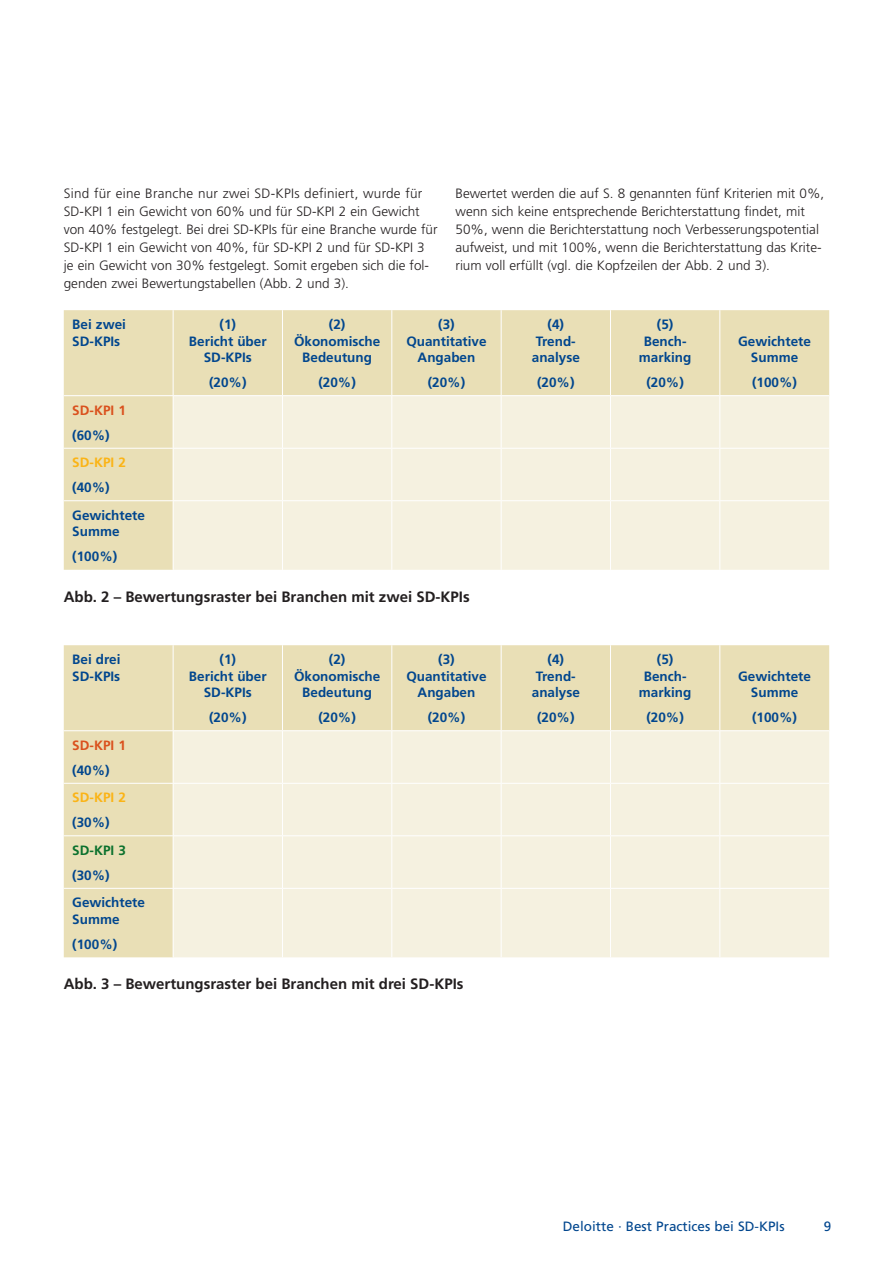
<style>
.page{position:relative;width:893px;height:1263px;background:#fff}
.page>*{position:absolute;margin:0;border:0;box-sizing:border-box;transform-origin:0 0}
.t1{font:700 15px "Frutiger";color:#231f20}
.t2{font:300 13.5px/18px "Frutiger";color:#231f20}
.t3{font:700 13.5px/16.5px "Frutiger";color:#01468e;text-align:center}
.t4{font:13.5px "Frutiger";color:#01468e}
.t5{font:700 13.5px "Frutiger";color:#da511d}
.t6{font:700 13.5px "Frutiger";color:#fbb416}
.t7{font:700 13.5px "Frutiger";color:#0b712d}
</style>
<div class="page">
<div style="left:64px;top:310px;width:765px;height:85px;background:#e9dfb6"></div>
<div style="left:64px;top:396px;width:109px;height:174px;background:#e9dfb6"></div>
<div style="left:174px;top:396px;width:655px;height:174px;background:#f5f1e0"></div>
<hr style="left:173px;top:310px;width:1px;height:85px;background:#fff">
<hr style="left:282px;top:310px;width:1px;height:85px;background:#fff">
<hr style="left:391px;top:310px;width:1px;height:85px;background:#fff">
<hr style="left:501px;top:310px;width:1px;height:85px;background:#fff">
<hr style="left:610px;top:310px;width:1px;height:85px;background:#fff">
<hr style="left:719px;top:310px;width:1px;height:85px;background:#fff">
<hr style="left:282px;top:396px;width:1px;height:52px;background:#fff">
<hr style="left:391px;top:396px;width:1px;height:52px;background:#fff">
<hr style="left:501px;top:396px;width:1px;height:52px;background:#fff">
<hr style="left:610px;top:396px;width:1px;height:52px;background:#fff">
<hr style="left:719px;top:396px;width:1px;height:52px;background:#fff">
<hr style="left:64px;top:448px;width:109px;height:1px;background:#fff">
<hr style="left:173px;top:448px;width:109px;height:1px;background:#fff">
<hr style="left:282px;top:448px;width:110px;height:1px;background:#fff">
<hr style="left:282px;top:449px;width:1px;height:51px;background:#fff">
<hr style="left:392px;top:448px;width:109px;height:1px;background:#fff">
<hr style="left:391px;top:449px;width:1px;height:51px;background:#fff">
<hr style="left:501px;top:448px;width:109px;height:1px;background:#fff">
<hr style="left:501px;top:449px;width:1px;height:51px;background:#fff">
<hr style="left:610px;top:448px;width:110px;height:1px;background:#fff">
<hr style="left:610px;top:449px;width:1px;height:51px;background:#fff">
<hr style="left:720px;top:448px;width:109px;height:1px;background:#fff">
<hr style="left:719px;top:449px;width:1px;height:51px;background:#fff">
<hr style="left:64px;top:500px;width:109px;height:1px;background:#fff">
<hr style="left:173px;top:500px;width:109px;height:1px;background:#fff">
<hr style="left:282px;top:500px;width:110px;height:1px;background:#fff">
<hr style="left:282px;top:501px;width:1px;height:69px;background:#fff">
<hr style="left:392px;top:500px;width:109px;height:1px;background:#fff">
<hr style="left:391px;top:501px;width:1px;height:69px;background:#fff">
<hr style="left:501px;top:500px;width:109px;height:1px;background:#fff">
<hr style="left:501px;top:501px;width:1px;height:69px;background:#fff">
<hr style="left:610px;top:500px;width:110px;height:1px;background:#fff">
<hr style="left:610px;top:501px;width:1px;height:69px;background:#fff">
<hr style="left:720px;top:500px;width:109px;height:1px;background:#fff">
<hr style="left:719px;top:501px;width:1px;height:69px;background:#fff">
<div style="left:64px;top:645px;width:765px;height:312px;background:#e9dfb6"></div>
<div style="left:174px;top:731px;width:655px;height:226px;background:#f5f1e0"></div>
<hr style="left:173px;top:645px;width:1px;height:85px;background:#fff">
<hr style="left:282px;top:645px;width:1px;height:85px;background:#fff">
<hr style="left:391px;top:645px;width:1px;height:85px;background:#fff">
<hr style="left:501px;top:645px;width:1px;height:85px;background:#fff">
<hr style="left:610px;top:645px;width:1px;height:85px;background:#fff">
<hr style="left:719px;top:645px;width:1px;height:85px;background:#fff">
<hr style="left:64px;top:730px;width:109px;height:1px;background:#fff">
<hr style="left:173px;top:730px;width:109px;height:1px;background:#fff">
<hr style="left:173px;top:731px;width:1px;height:52px;background:#fff">
<hr style="left:282px;top:730px;width:110px;height:1px;background:#fff">
<hr style="left:282px;top:731px;width:1px;height:52px;background:#fff">
<hr style="left:392px;top:730px;width:109px;height:1px;background:#fff">
<hr style="left:391px;top:731px;width:1px;height:52px;background:#fff">
<hr style="left:501px;top:730px;width:109px;height:1px;background:#fff">
<hr style="left:501px;top:731px;width:1px;height:52px;background:#fff">
<hr style="left:610px;top:730px;width:110px;height:1px;background:#fff">
<hr style="left:610px;top:731px;width:1px;height:52px;background:#fff">
<hr style="left:720px;top:730px;width:109px;height:1px;background:#fff">
<hr style="left:719px;top:731px;width:1px;height:52px;background:#fff">
<hr style="left:64px;top:783px;width:109px;height:1px;background:#fff">
<hr style="left:173px;top:783px;width:109px;height:1px;background:#fff">
<hr style="left:173px;top:784px;width:1px;height:51px;background:#fff">
<hr style="left:282px;top:783px;width:110px;height:1px;background:#fff">
<hr style="left:282px;top:784px;width:1px;height:51px;background:#fff">
<hr style="left:392px;top:783px;width:109px;height:1px;background:#fff">
<hr style="left:391px;top:784px;width:1px;height:51px;background:#fff">
<hr style="left:501px;top:783px;width:109px;height:1px;background:#fff">
<hr style="left:501px;top:784px;width:1px;height:51px;background:#fff">
<hr style="left:610px;top:783px;width:110px;height:1px;background:#fff">
<hr style="left:610px;top:784px;width:1px;height:51px;background:#fff">
<hr style="left:720px;top:783px;width:109px;height:1px;background:#fff">
<hr style="left:719px;top:784px;width:1px;height:51px;background:#fff">
<hr style="left:64px;top:835px;width:109px;height:1px;background:#fff">
<hr style="left:173px;top:835px;width:109px;height:1px;background:#fff">
<hr style="left:173px;top:836px;width:1px;height:52px;background:#fff">
<hr style="left:282px;top:835px;width:110px;height:1px;background:#fff">
<hr style="left:282px;top:836px;width:1px;height:52px;background:#fff">
<hr style="left:392px;top:835px;width:109px;height:1px;background:#fff">
<hr style="left:391px;top:836px;width:1px;height:52px;background:#fff">
<hr style="left:501px;top:835px;width:109px;height:1px;background:#fff">
<hr style="left:501px;top:836px;width:1px;height:52px;background:#fff">
<hr style="left:610px;top:835px;width:110px;height:1px;background:#fff">
<hr style="left:610px;top:836px;width:1px;height:52px;background:#fff">
<hr style="left:720px;top:835px;width:109px;height:1px;background:#fff">
<hr style="left:719px;top:836px;width:1px;height:52px;background:#fff">
<hr style="left:64px;top:888px;width:109px;height:1px;background:#fff">
<hr style="left:173px;top:888px;width:109px;height:1px;background:#fff">
<hr style="left:173px;top:889px;width:1px;height:68px;background:#fff">
<hr style="left:282px;top:888px;width:110px;height:1px;background:#fff">
<hr style="left:282px;top:889px;width:1px;height:68px;background:#fff">
<hr style="left:392px;top:888px;width:109px;height:1px;background:#fff">
<hr style="left:391px;top:889px;width:1px;height:68px;background:#fff">
<hr style="left:501px;top:888px;width:109px;height:1px;background:#fff">
<hr style="left:501px;top:889px;width:1px;height:68px;background:#fff">
<hr style="left:610px;top:888px;width:110px;height:1px;background:#fff">
<hr style="left:610px;top:889px;width:1px;height:68px;background:#fff">
<hr style="left:720px;top:888px;width:109px;height:1px;background:#fff">
<hr style="left:719px;top:889px;width:1px;height:68px;background:#fff">
<p class="t2" style="left:64px;top:184px;width:375px">Sind für eine Branche nur zwei SD-KPIs definiert, wurde für SD-KPI 1 ein Gewicht von 60% und für SD-KPI 2 ein Gewicht von 40% festgelegt. Bei drei SD-KPIs für eine Branche wurde für SD-KPI 1 ein Gewicht von 40%, für SD-KPI 2 und für SD-KPI 3 je ein Gewicht von 30% festgelegt. Somit ergeben sich die fol&shy;genden zwei Bewertungstabellen (Abb. 2 und 3).</p>
<p class="t2" style="left:455px;top:184px;width:370px">Bewertet werden die auf S. 8 genannten fünf Kriterien mit 0%, wenn sich keine entsprechende Berichterstattung findet, mit 50%, wenn die Berichterstattung noch Verbesserungspotential aufweist, und mit 100%, wenn die Berichterstattung das Krite&shy;rium voll erfüllt (vgl. die Kopfzeilen der Abb. 2 und 3).</p>
<p class="t3" style="left:72px;top:316px;width:55px;text-align:left">Bei zwei<br>SD-KPIs</p>
<p class="t3" style="left:189px;top:316px;width:79px">(1)<br>Bericht über<br>SD-KPIs</p>
<p class="t3" style="left:209px;top:374px;width:39px">(20%)</p>
<p class="t3" style="left:639px;top:316px;width:54px">(5)<br>Bench&shy;marking</p>
<p class="t3" style="left:646px;top:374px;width:39px">(20%)</p>
<p class="t3" style="left:532px;top:316px;width:50px">(4)<br>Trend&shy;analyse</p>
<p class="t3" style="left:537px;top:374px;width:39px">(20%)</p>
<p class="t3" style="left:406px;top:316px;width:82px">(3)<br>Quantitative<br>Angaben</p>
<p class="t3" style="left:428px;top:374px;width:39px">(20%)</p>
<p class="t3" style="left:294px;top:316px;width:88px">(2)<br>Ökonomische<br>Bedeutung</p>
<p class="t3" style="left:318px;top:374px;width:39px">(20%)</p>
<p class="t3" style="left:738px;top:333px;width:74px">Gewichtete<br>Summe</p>
<p class="t3" style="left:752px;top:374px;width:47px">(100%)</p>
<p class="t5" style="left:72px;top:402px;width:55px">SD-KPI 1</p>
<p class="t3" style="left:72px;top:427px;width:39px">(60%)</p>
<p class="t6" style="left:72px;top:454px;width:55px">SD-KPI 2</p>
<p class="t3" style="left:72px;top:474px;width:74px;line-height:27.5px;text-align:left">(40%)<br>Gewichtete</p>
<p class="t3" style="left:72px;top:519px;width:49px;line-height:25px;text-align:left">Summe (100%)</p>
<p class="t1" style="left:64px;top:588px;width:407px">Abb. 2 – Bewertungsraster bei Branchen mit zwei SD-KPIs</p>
<p class="t3" style="left:72px;top:651px;width:50px;text-align:left">Bei drei<br>SD-KPIs</p>
<p class="t3" style="left:189px;top:651px;width:79px">(1)<br>Bericht über<br>SD-KPIs</p>
<p class="t3" style="left:209px;top:709px;width:39px">(20%)</p>
<p class="t3" style="left:294px;top:651px;width:88px">(2)<br>Ökonomische<br>Bedeutung</p>
<p class="t3" style="left:318px;top:709px;width:39px">(20%)</p>
<p class="t3" style="left:406px;top:651px;width:82px">(3)<br>Quantitative<br>Angaben</p>
<p class="t3" style="left:428px;top:709px;width:39px">(20%)</p>
<p class="t5" style="left:72px;top:737px;width:55px">SD-KPI 1</p>
<p class="t3" style="left:72px;top:762px;width:39px">(40%)</p>
<p class="t6" style="left:72px;top:790px;width:55px">SD-KPI 2</p>
<p class="t3" style="left:72px;top:814px;width:39px">(30%)</p>
<p class="t7" style="left:72px;top:842px;width:55px">SD-KPI 3</p>
<p class="t3" style="left:72px;top:861px;width:74px;line-height:27.5px;text-align:left">(30%)<br>Gewichtete</p>
<p class="t3" style="left:72px;top:906px;width:49px;line-height:25px;text-align:left">Summe (100%)</p>
<p class="t1" style="left:64px;top:975px;width:401px">Abb. 3 – Bewertungsraster bei Branchen mit drei SD-KPIs</p>
<p class="t3" style="left:532px;top:651px;width:50px">(4)<br>Trend&shy;analyse</p>
<p class="t3" style="left:537px;top:709px;width:39px">(20%)</p>
<p class="t3" style="left:639px;top:651px;width:54px">(5)<br>Bench&shy;marking</p>
<p class="t3" style="left:646px;top:709px;width:39px">(20%)</p>
<p class="t3" style="left:738px;top:668px;width:74px">Gewichtete<br>Summe</p>
<p class="t3" style="left:752px;top:709px;width:47px">(100%)</p>
<p class="t4" style="left:563px;top:1218px;width:223px">Deloitte · Best Practices bei SD-KPIs</p>
<p class="t4" style="left:824px;top:1218px;width:9px">9</p>
</div>
